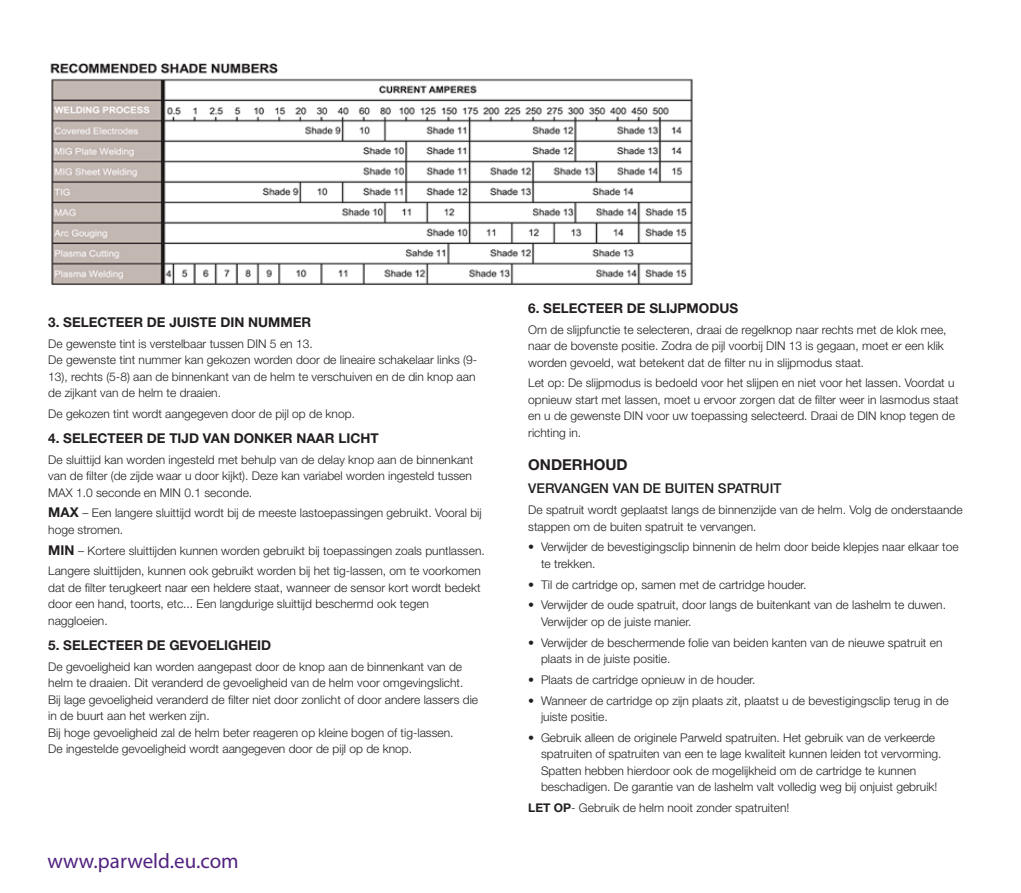
<style>
.page{position:relative;width:1021px;height:893px;background:#fff}
.page>*{position:absolute;margin:0;border:0;box-sizing:border-box;transform-origin:0 0}
.t1{font:21px "Myriad Pro";color:#52227f}
.t2{font:700 15px "Helvetica Neue";color:#231f20}
.t3{font:700 13.5px "Helvetica Neue";color:#231f20}
.t4{font:500 13.5px "Helvetica Neue";color:#231f20}
.t5{font:300 12px/16.5px "Helvetica Neue";color:#231f20}
.s1{font-weight:700;font-size:13.5px}
.s2{font-weight:700}
</style>
<div class="page">
<img style="left:50px;top:63px;width:643px;height:222px">
<p class="t3" style="left:48px;top:314px;width:264px">3. SELECTEER DE JUISTE DIN NUMMER</p>
<p class="t5" style="left:48px;top:335px;width:266px">De gewenste tint is verstelbaar tussen DIN 5 en 13.</p>
<p class="t5" style="left:48px;top:351px;width:430px">De gewenste tint nummer kan gekozen worden door de lineaire schakelaar links (9-<br>13), rechts (5-8) aan de binnenkant van de helm te verschuiven en de din knop aan de zijkant van de helm te draaien.</p>
<p class="t5" style="left:48px;top:405px;width:308px">De gekozen tint wordt aangegeven door de pijl op de knop.</p>
<p class="t3" style="left:48px;top:430px;width:332px">4. SELECTEER DE TIJD VAN DONKER NAAR LICHT</p>
<p class="t5" style="left:48px;top:451px;width:426px;text-align:justify">De sluittijd kan worden ingesteld met behulp van de delay knop aan de binnenkant van de filter (de zijde waar u door kijkt). Deze kan variabel worden ingesteld tussen MAX 1.0 seconde en MIN 0.1 seconde.</p>
<p class="t5" style="left:48px;top:505px;width:435px"><span class="s1">MAX</span> – Een langere sluittijd wordt bij de meeste lastoepassingen gebruikt. Vooral bij hoge stromen.</p>
<p class="t5" style="left:48px;top:542px;width:438px"><span class="s1">MIN</span> – Kortere sluittijden kunnen worden gebruikt bij toepassingen zoals puntlassen.</p>
<p class="t5" style="left:48px;top:563px;width:434px">Langere sluittijden, kunnen ook gebruikt worden bij het tig-lassen, om te voorkomen dat de filter terugkeert naar een heldere staat, wanneer de sensor kort wordt bedekt door een hand, toorts, etc... Een langdurige sluittijd beschermd ook tegen naggloeien.</p>
<p class="t3" style="left:48px;top:637px;width:224px">5. SELECTEER DE GEVOELIGHEID</p>
<p class="t5" style="left:48px;top:658px;width:431px">De gevoeligheid kan worden aangepast door de knop aan de binnenkant van de helm te draaien. Dit veranderd de gevoeligheid van de helm voor omgevingslicht.<br>Bij lage gevoeligheid veranderd de filter niet door zonlicht of door andere lassers die in de buurt aan het werken zijn.<br>Bij hoge gevoeligheid zal de helm beter reageren op kleine bogen of tig-lassen.<br>De ingestelde gevoeligheid wordt aangegeven door de pijl op de knop.</p>
<p class="t1" style="left:48px;top:848px;width:193px">www.parweld.eu.com</p>
<p class="t3" style="left:528px;top:300px;width:211px">6. SELECTEER DE SLIJPMODUS</p>
<p class="t5" style="left:528px;top:321px;width:420px">Om de slijpfunctie te selecteren, draai de regelknop naar rechts met de klok mee, naar de bovenste positie. Zodra de pijl voorbij DIN 13 is gegaan, moet er een klik worden gevoeld, wat betekent dat de filter nu in slijpmodus staat.</p>
<p class="t5" style="left:528px;top:374px;width:432px">Let op: De slijpmodus is bedoeld voor het slijpen en niet voor het lassen. Voordat u opnieuw start met lassen, moet u ervoor zorgen dat de filter weer in lasmodus staat en u de gewenste DIN voor uw toepassing selecteerd. Draai de DIN knop tegen de richting in.</p>
<p class="t2" style="left:528px;top:455px;width:101px">ONDERHOUD</p>
<p class="t4" style="left:528px;top:480px;width:255px">VERVANGEN VAN DE BUITEN SPATRUIT</p>
<p class="t5" style="left:528px;top:501px;width:436px">De spatruit wordt geplaatst langs de binnenzijde van de helm. Volg de onderstaande stappen om de buiten spatruit te vervangen.</p>
<p class="t5" style="left:541px;top:538px;width:419px;text-indent:-13px">• Verwijder de bevestigingsclip binnenin de helm door beide klepjes naar elkaar toe te trekken.</p>
<p class="t5" style="left:528px;top:576px;width:280px">• Til de cartridge op, samen met de cartridge houder.</p>
<p class="t5" style="left:541px;top:596px;width:406px;text-indent:-13px">• Verwijder de oude spatruit, door langs de buitenkant van de lashelm te duwen.<br>Verwijder op de juiste manier.</p>
<p class="t5" style="left:541px;top:634px;width:403px;text-indent:-13px">• Verwijder de beschermende folie van beiden kanten van de nieuwe spatruit en plaats in de juiste positie.</p>
<p class="t5" style="left:528px;top:671px;width:229px">• Plaats de cartridge opnieuw in de houder.</p>
<p class="t5" style="left:541px;top:692px;width:409px;text-indent:-13px">• Wanneer de cartridge op zijn plaats zit, plaatst u de bevestigingsclip terug in de juiste positie.</p>
<p class="t5" style="left:541px;top:729px;width:402px;text-indent:-13px">• Gebruik alleen de originele Parweld spatruiten. Het gebruik van de verkeerde spatruiten of spatruiten van een te lage kwaliteit kunnen leiden tot vervorming.<br>Spatten hebben hierdoor ook de mogelijkheid om de cartridge te kunnen beschadigen. De garantie van de lashelm valt volledig weg bij onjuist gebruik!</p>
<p class="t5" style="left:528px;top:799px;width:262px"><span class="s2">LET OP</span>- Gebruik de helm nooit zonder spatruiten!</p>
</div>
